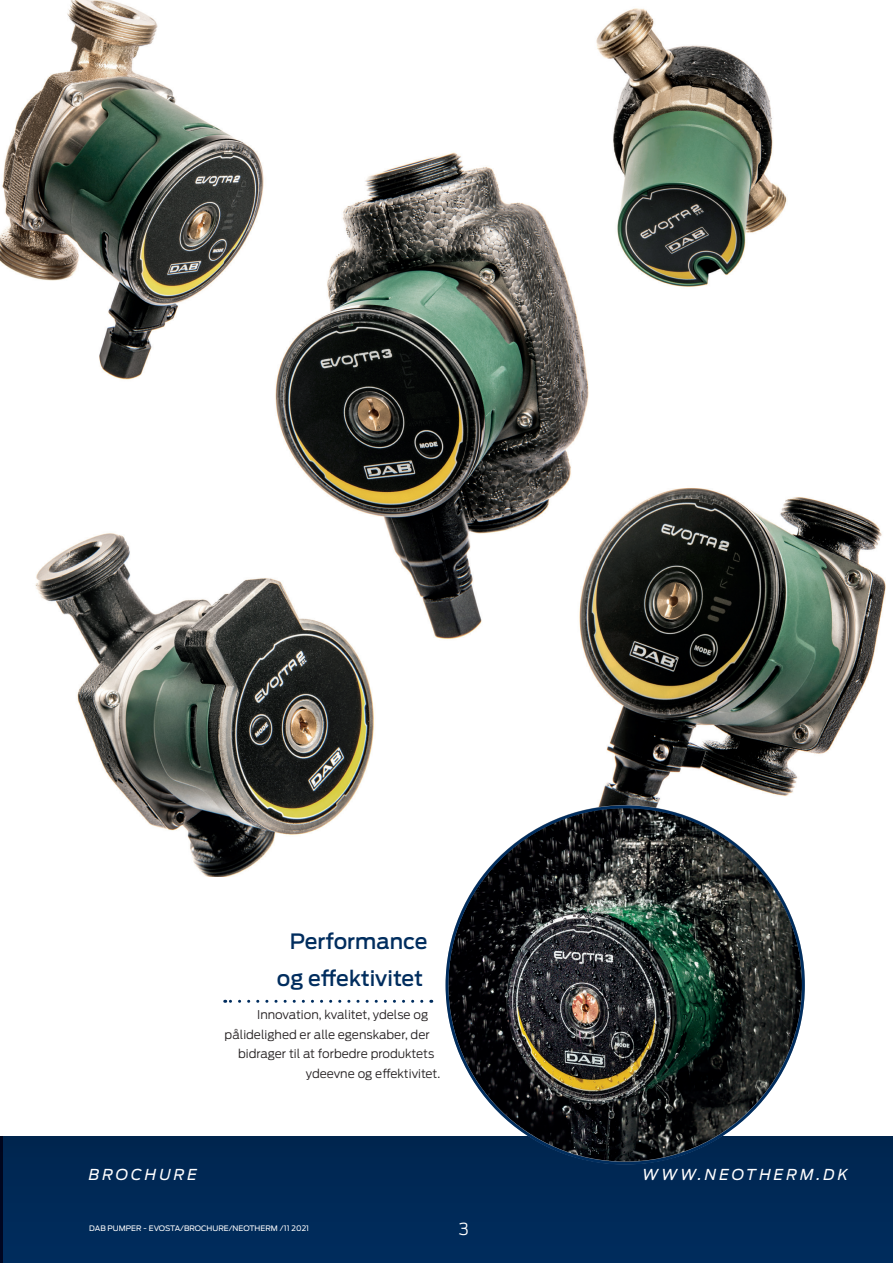
<style>
.page{position:relative;width:893px;height:1263px;background:#fff}
.page>*{position:absolute;margin:0;border:0;box-sizing:border-box;transform-origin:0 0}
.t1{font:500 21px "Antenna";color:#002d5e}
.t2{font:300 16.5px "Antenna";color:#fff}
.t3{font:italic 15px "Antenna";letter-spacing:.2em;color:#fff}
.t4{font:300 12px "Antenna";color:#231f20}
.t5{font:7.5px "Antenna";color:#fff}
</style>
<div class="page">
<div style="left:0;top:1137px;width:893px;height:126px;background:#002957"></div>
<img style="left:0;top:0;width:886px;height:877px">
<img style="left:447px;top:806px;width:356px;height:357px;border-radius:178px">
<svg style="left:225px;top:1000px;width:197px;height:3px"></svg>
<p class="t1" style="left:290px;top:928px;width:139px">Performance</p>
<p class="t1" style="left:277px;top:966px;width:148px">og effektivitet</p>
<p class="t4" style="left:257px;top:1007px;width:173px">Innovation, kvalitet, ydelse og</p>
<p class="t4" style="left:225px;top:1027px;width:207px">pålidelighed er alle egenskaber, der</p>
<p class="t4" style="left:238px;top:1046px;width:198px">bidrager til at forbedre produktets</p>
<p class="t4" style="left:306px;top:1066px;width:136px">ydeevne og effektivitet.</p>
<p class="t3" style="left:89px;top:1166px;width:110px">BROCHURE</p>
<p class="t3" style="left:642px;top:1166px;width:207px">WWW.NEOTHERM.DK</p>
<p class="t5" style="left:89px;top:1224px;width:221px">DAB PUMPER - EVOSTA/BROCHURE/NEOTHERM /11 2021</p>
<h2 class="t2" style="left:459px;top:1219px;width:12px">3</h2>
</div>
